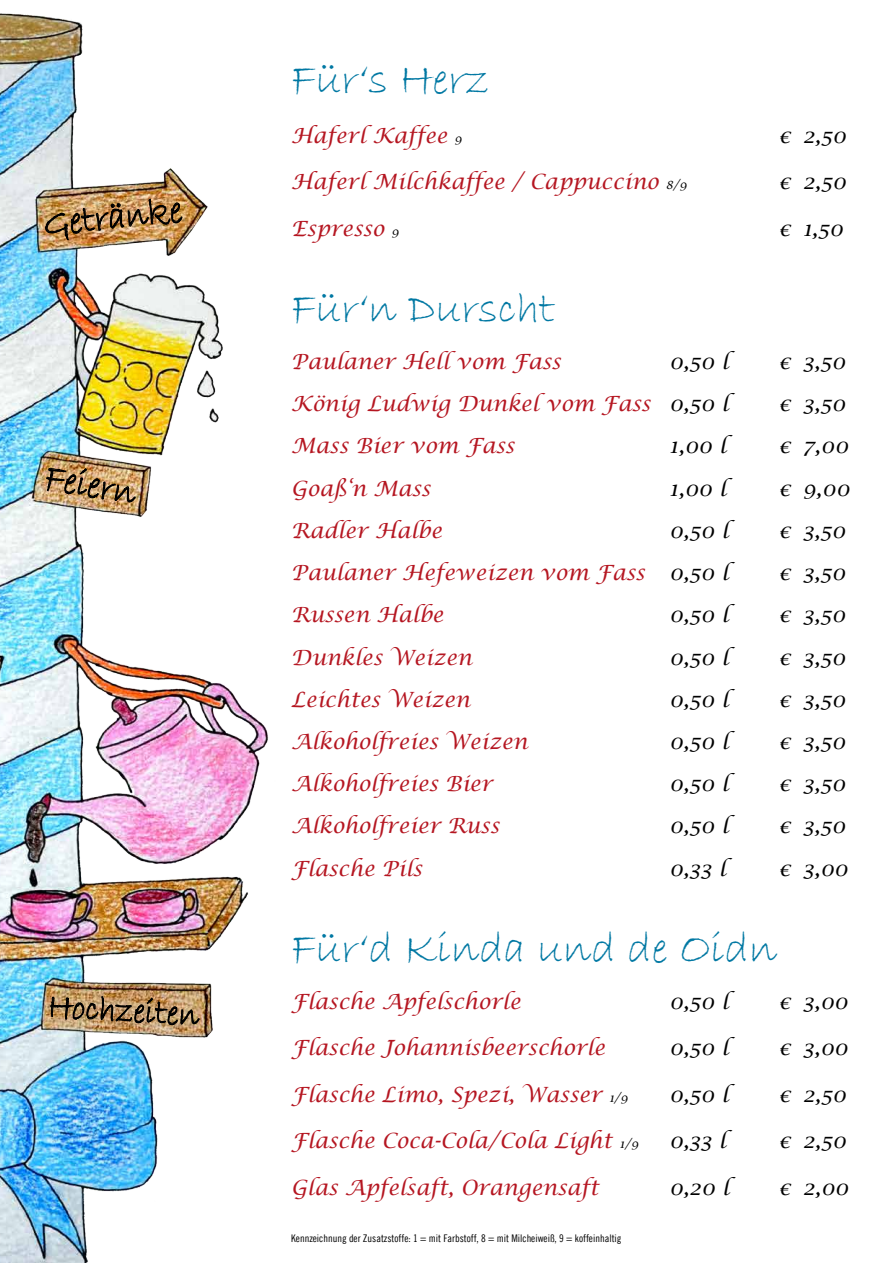
<style>
.page{position:relative;width:893px;height:1263px;background:#fff}
.page>*{position:absolute;margin:0;border:0;box-sizing:border-box;transform-origin:0 0}
.t1{font:45px "Bradley Hand ITC";color:#0078a3}
.t2{font:39px "Bradley Hand ITC";color:#000;scale:.92 1}
.t3{font:35.85px "Bradley Hand ITC";color:#000;scale:.92 1}
.t4{font:italic 21px "Lucida Calligraphy";color:#b51621}
.t5{font:italic 21px "Lucida Calligraphy";color:#000}
.t6{font:10.5px "Trade Gothic LT Com Cn 18";color:#000}
.s1{font-size:12px;color:#000}
.s2{color:#000}
</style>
<div class="page">
<img style="left:0;top:13px;width:268px;height:1250px">
<img style="left:44px;top:197px;width:139px;height:46px">
<img style="left:44px;top:467px;width:93px;height:37px">
<svg style="left:50px;top:996px;width:150px;height:29px;background:#9d7e58"></svg>
<h2 class="t2" style="left:41px;top:199px;width:153px;rotate:-6deg">Getränke</h2>
<h2 class="t2" style="left:50px;top:452px;width:102px;rotate:10deg">Feiern</h2>
<h3 class="t3" style="left:49px;top:984px;width:166px;rotate:3deg">Hochzeiten</h3>
<h1 class="t1" style="left:291px;top:51px;width:200px">Für‘s Herz</h1>
<p class="t4" style="left:291px;top:123px;width:172px">Haferl Kaffee <span class="s1">9</span></p>
<p class="t5" style="left:779px;top:123px;width:69px">€ 2,50</p>
<p class="t4" style="left:291px;top:169px;width:397px">Haferl Milchkaffee / Cappuccino <span class="s1">8/9</span></p>
<p class="t5" style="left:779px;top:169px;width:69px">€ 2,50</p>
<p class="t4" style="left:291px;top:216px;width:109px">Espresso <span class="s1">9</span></p>
<p class="t5" style="left:779px;top:216px;width:66px">€ 1,50</p>
<h1 class="t1" style="left:291px;top:280px;width:265px">Für‘n Durscht</h1>
<p class="t4" style="left:291px;top:349px;width:271px">Paulaner Hell vom Fass</p>
<p class="t5" style="left:669px;top:349px;width:61px">0,50 l</p>
<p class="t5" style="left:779px;top:349px;width:68px">€ 3,50</p>
<p class="t4" style="left:291px;top:391px;width:439px">König Ludwig Dunkel vom Fass <span class="s2">0,50 l</span></p>
<p class="t5" style="left:779px;top:391px;width:68px">€ 3,50</p>
<p class="t4" style="left:291px;top:433px;width:225px">Mass Bier vom Fass</p>
<p class="t5" style="left:669px;top:433px;width:59px">1,00 l</p>
<p class="t5" style="left:779px;top:433px;width:71px">€ 7,00</p>
<p class="t4" style="left:291px;top:475px;width:141px">Goaß‘n Mass</p>
<p class="t5" style="left:669px;top:475px;width:59px">1,00 l</p>
<p class="t5" style="left:779px;top:475px;width:72px">€ 9,00</p>
<p class="t4" style="left:291px;top:518px;width:152px">Radler Halbe</p>
<p class="t5" style="left:669px;top:518px;width:61px">0,50 l</p>
<p class="t5" style="left:779px;top:518px;width:68px">€ 3,50</p>
<p class="t4" style="left:291px;top:560px;width:439px">Paulaner Hefeweizen vom Fass <span class="s2">0,50 l</span></p>
<p class="t5" style="left:779px;top:560px;width:68px">€ 3,50</p>
<p class="t4" style="left:291px;top:602px;width:154px">Russen Halbe</p>
<p class="t5" style="left:669px;top:602px;width:61px">0,50 l</p>
<p class="t5" style="left:779px;top:602px;width:68px">€ 3,50</p>
<p class="t4" style="left:291px;top:644px;width:182px">Dunkles Weizen</p>
<p class="t5" style="left:669px;top:644px;width:61px">0,50 l</p>
<p class="t5" style="left:779px;top:644px;width:68px">€ 3,50</p>
<p class="t4" style="left:291px;top:687px;width:180px">Leichtes Weizen</p>
<p class="t5" style="left:669px;top:687px;width:61px">0,50 l</p>
<p class="t5" style="left:779px;top:687px;width:68px">€ 3,50</p>
<p class="t4" style="left:291px;top:729px;width:238px">Alkoholfreies Weizen</p>
<p class="t5" style="left:669px;top:729px;width:61px">0,50 l</p>
<p class="t5" style="left:779px;top:729px;width:68px">€ 3,50</p>
<p class="t4" style="left:291px;top:771px;width:203px">Alkoholfreies Bier</p>
<p class="t5" style="left:669px;top:771px;width:61px">0,50 l</p>
<p class="t5" style="left:779px;top:771px;width:68px">€ 3,50</p>
<p class="t4" style="left:291px;top:813px;width:210px">Alkoholfreier Russ</p>
<p class="t5" style="left:669px;top:813px;width:61px">0,50 l</p>
<p class="t5" style="left:779px;top:813px;width:68px">€ 3,50</p>
<p class="t4" style="left:291px;top:855px;width:133px">Flasche Pils</p>
<p class="t5" style="left:669px;top:855px;width:58px">0,33 l</p>
<p class="t5" style="left:779px;top:855px;width:71px">€ 3,00</p>
<h1 class="t1" style="left:291px;top:920px;width:487px">Für‘d Kinda und de Oidn</h1>
<p class="t4" style="left:291px;top:989px;width:231px">Flasche Apfelschorle</p>
<p class="t5" style="left:669px;top:989px;width:61px">0,50 l</p>
<p class="t5" style="left:779px;top:989px;width:71px">€ 3,00</p>
<p class="t4" style="left:291px;top:1035px;width:316px">Flasche Johannisbeerschorle</p>
<p class="t5" style="left:669px;top:1035px;width:61px">0,50 l</p>
<p class="t5" style="left:779px;top:1035px;width:71px">€ 3,00</p>
<p class="t4" style="left:291px;top:1082px;width:338px">Flasche Limo, Spezi, Wasser <span class="s1">1/9</span></p>
<p class="t5" style="left:669px;top:1082px;width:61px">0,50 l</p>
<p class="t5" style="left:779px;top:1082px;width:69px">€ 2,50</p>
<p class="t4" style="left:291px;top:1128px;width:349px">Flasche Coca-Cola/Cola Light <span class="s1">1/9</span></p>
<p class="t5" style="left:669px;top:1128px;width:58px">0,33 l</p>
<p class="t5" style="left:779px;top:1128px;width:69px">€ 2,50</p>
<p class="t4" style="left:291px;top:1174px;width:309px">Glas Apfelsaft, Orangensaft</p>
<p class="t5" style="left:669px;top:1174px;width:61px">0,20 l</p>
<p class="t5" style="left:779px;top:1174px;width:71px">€ 2,00</p>
<p class="t6" style="left:291px;top:1231px;width:332px">Kennzeichnung der Zusatzstoffe: 1 = mit Farbstoff, 8 = mit Milcheiweiß, 9 = koffeinhaltig</p>
</div>
